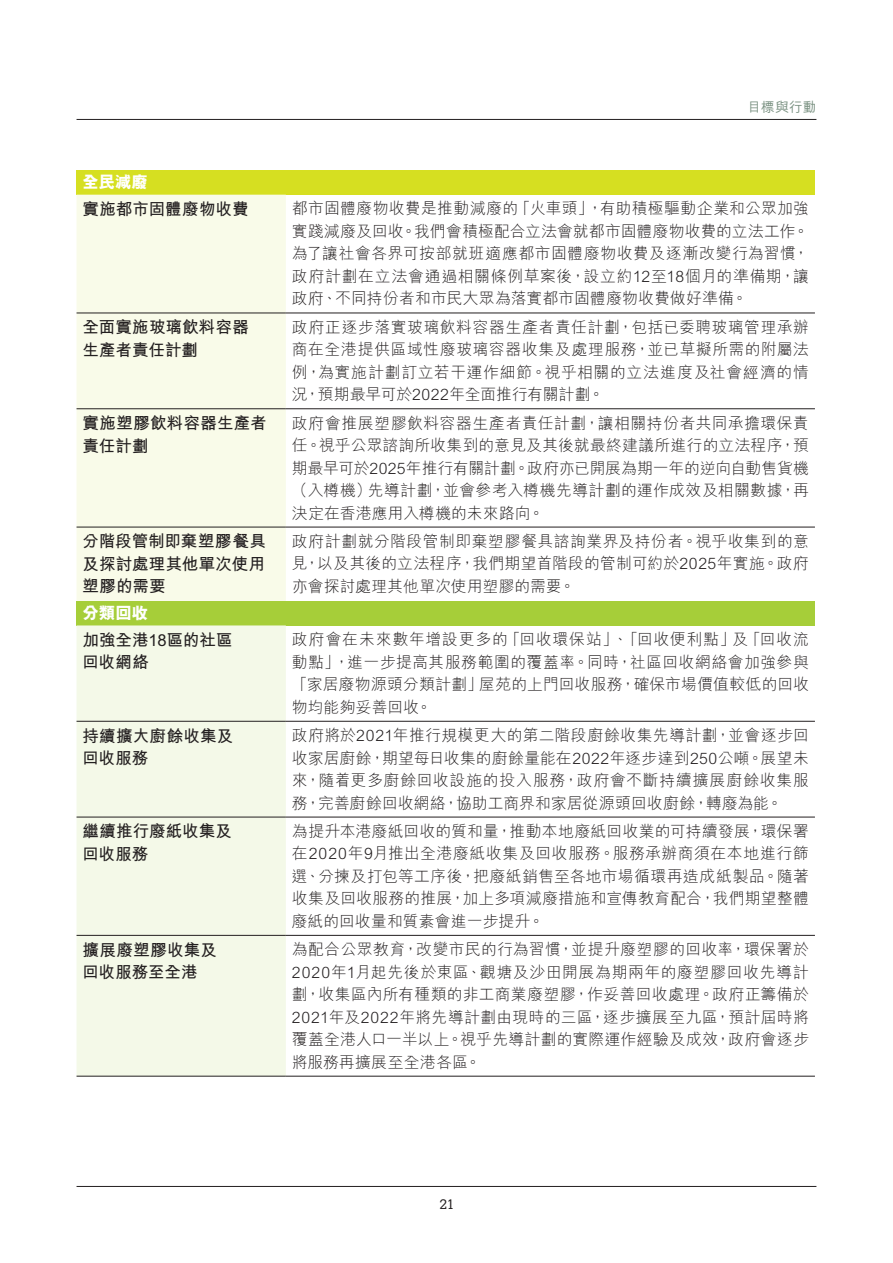
<style>
.page{position:relative;width:893px;height:1263px;background:#fff}
.page>*{position:absolute;margin:0;border:0;box-sizing:border-box;transform-origin:0 0}
.Main_text_chi{font:700 16.5px/22.5px "M Hei HK";letter-spacing:.01em;color:#231f20}
.Main_text_chi-2{font:800 16.5px "M Hei HK";letter-spacing:-.01em;color:#fff}
.Main_text_chi-3{font:300 15.75px/22.5px "M Hei HK";letter-spacing:.025em;color:#231f20;text-align:justify}
.Header_Chi{font:500 13.5px "M Hei HK";letter-spacing:.025em;color:#768e7e}
.t1{font:300 13.5px "Calvert MT Std";color:#231f20}
</style>
<div class="page">
<hr style="left:77px;top:1186px;width:739px;height:1px;background:#231f20">
<hr style="left:77px;top:119px;width:739px;height:1px;background:#231f20">
<div style="left:77px;top:170px;width:738px;height:25px;background:#d6df21"></div>
<div style="left:77px;top:195px;width:209px;height:406px;background:#f9fbe9"></div>
<div style="left:77px;top:601px;width:738px;height:24px;background:#a6ce39"></div>
<div style="left:77px;top:625px;width:209px;height:451px;background:#f4f9e8"></div>
<hr style="left:77px;top:313px;width:209px;height:1px;background:#231f20">
<hr style="left:286px;top:313px;width:529px;height:1px;background:#231f20">
<hr style="left:77px;top:408px;width:209px;height:1px;background:#231f20">
<hr style="left:286px;top:408px;width:529px;height:1px;background:#231f20">
<hr style="left:77px;top:527px;width:209px;height:1px;background:#231f20">
<hr style="left:286px;top:527px;width:529px;height:1px;background:#231f20">
<hr style="left:77px;top:721px;width:209px;height:1px;background:#231f20">
<hr style="left:286px;top:721px;width:529px;height:1px;background:#231f20">
<hr style="left:77px;top:817px;width:209px;height:1px;background:#231f20">
<hr style="left:286px;top:817px;width:529px;height:1px;background:#231f20">
<hr style="left:77px;top:935px;width:209px;height:1px;background:#231f20">
<hr style="left:286px;top:935px;width:529px;height:1px;background:#231f20">
<hr style="left:77px;top:1076px;width:209px;height:1px;background:#231f20">
<hr style="left:286px;top:1076px;width:529px;height:1px;background:#231f20">
<p class="Header_Chi" style="left:748px;top:97px;width:70px">目標與行動</p>
<p class="Main_text_chi-2" style="left:83px;top:171px;width:67px">全民減廢</p>
<p class="Main_text_chi" style="left:83px;top:196px;width:168px">實施都市固體廢物收費</p>
<p class="Main_text_chi-3" style="left:292px;top:197px;width:519px">都市固體廢物收費是推動減廢的「火車頭」，有助積極驅動企業和公眾加強實踐減廢及回收。我們會積極配合立法會就都市固體廢物收費的立法工作。為了讓社會各界可按部就班適應都市固體廢物收費及逐漸改變行為習慣，政府計劃在立法會通過相關條例草案後，設立約12至18個月的準備期，讓政府、不同持份者和市民大眾為落實都市固體廢物收費做好準備。</p>
<p class="Main_text_chi" style="left:83px;top:315px;width:168px">全面實施玻璃飲料容器生產者責任計劃</p>
<p class="Main_text_chi-3" style="left:292px;top:315px;width:519px">政府正逐步落實玻璃飲料容器生產者責任計劃，包括已委聘玻璃管理承辦商在全港提供區域性廢玻璃容器收集及處理服務，並已草擬所需的附屬法例，為實施計劃訂立若干運作細節。視乎相關的立法進度及社會經濟的情況，預期最早可於2022年全面推行有關計劃。</p>
<p class="Main_text_chi" style="left:83px;top:410px;width:186px">實施塑膠飲料容器生產者責任計劃</p>
<p class="Main_text_chi-3" style="left:292px;top:411px;width:519px">政府會推展塑膠飲料容器生產者責任計劃，讓相關持份者共同承擔環保責任。視乎公眾諮詢所收集到的意見及其後就最終建議所進行的立法程序，預期最早可於2025年推行有關計劃。政府亦已開展為期一年的逆向自動售貨機（入樽機）先導計劃，並會參考入樽機先導計劃的運作成效及相關數據，再決定在香港應用入樽機的未來路向。</p>
<p class="Main_text_chi" style="left:83px;top:529px;width:185px;text-align:justify">分階段管制即棄塑膠餐具及探討處理其他單次使用塑膠的需要</p>
<p class="Main_text_chi-3" style="left:292px;top:529px;width:519px">政府計劃就分階段管制即棄塑膠餐具諮詢業界及持份者。視乎收集到的意見，以及其後的立法程序，我們期望首階段的管制可約於2025年實施。政府亦會探討處理其他單次使用塑膠的需要。</p>
<p class="Main_text_chi-2" style="left:83px;top:602px;width:67px">分類回收</p>
<p class="Main_text_chi" style="left:83px;top:627px;width:151px">加強全港18區的社區回收網絡</p>
<p class="Main_text_chi-3" style="left:292px;top:628px;width:519px">政府會在未來數年增設更多的「回收環保站」、「回收便利點」及「回收流動點」，進一步提高其服務範圍的覆蓋率。同時，社區回收網絡會加強參與「家居廢物源頭分類計劃」屋苑的上門回收服務，確保市場價值較低的回收物均能夠妥善回收。</p>
<p class="Main_text_chi" style="left:83px;top:723px;width:152px">持續擴大廚餘收集及回收服務</p>
<p class="Main_text_chi-3" style="left:292px;top:723px;width:519px">政府將於2021年推行規模更大的第二階段廚餘收集先導計劃，並會逐步回收家居廚餘，期望每日收集的廚餘量能在2022年逐步達到250公噸。展望未來，隨着更多廚餘回收設施的投入服務，政府會不斷持續擴展廚餘收集服務，完善廚餘回收網絡，協助工商界和家居從源頭回收廚餘，轉廢為能。</p>
<p class="Main_text_chi" style="left:83px;top:819px;width:151px">繼續推行廢紙收集及回收服務</p>
<p class="Main_text_chi-3" style="left:292px;top:819px;width:519px">為提升本港廢紙回收的質和量，推動本地廢紙回收業的可持續發展，環保署在2020年9月推出全港廢紙收集及回收服務。服務承辦商須在本地進行篩選、分揀及打包等工序後，把廢紙銷售至各地市場循環再造成紙製品。隨著收集及回收服務的推展，加上多項減廢措施和宣傳教育配合，我們期望整體廢紙的回收量和質素會進一步提升。</p>
<p class="Main_text_chi" style="left:83px;top:937px;width:136px">擴展廢塑膠收集及回收服務至全港</p>
<p class="Main_text_chi-3" style="left:292px;top:937px;width:519px">為配合公眾教育，改變市民的行為習慣，並提升廢塑膠的回收率，環保署於2020年1月起先後於東區、觀塘及沙田開展為期兩年的廢塑膠回收先導計劃，收集區內所有種類的非工商業廢塑膠，作妥善回收處理。政府正籌備於2021年及2022年將先導計劃由現時的三區，逐步擴展至九區，預計屆時將覆蓋全港人口一半以上。視乎先導計劃的實際運作經驗及成效，政府會逐步將服務再擴展至全港各區。</p>
<p class="t1" style="left:440px;top:1197px;width:16px">21</p>
</div>
